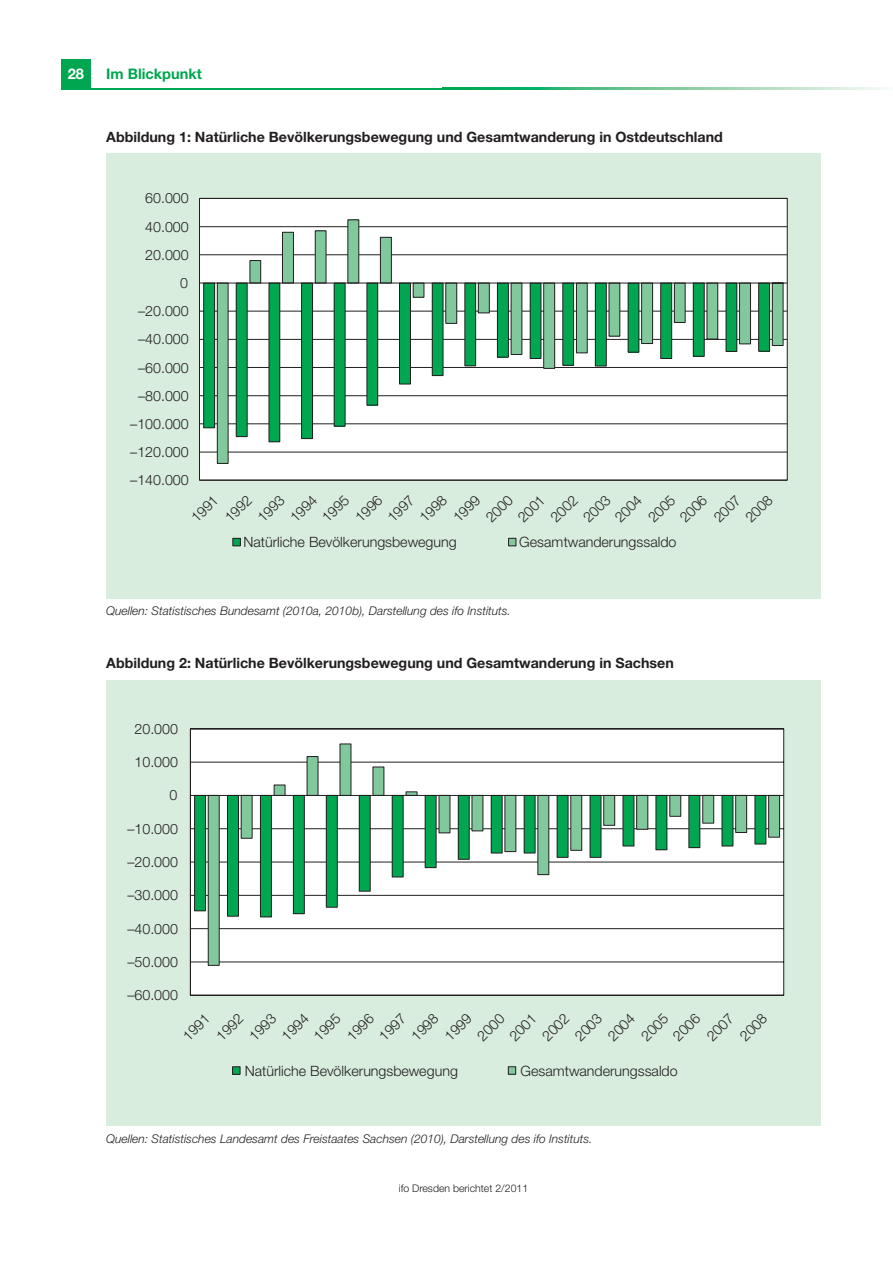
<style>
.page{position:relative;width:893px;height:1263px;background:#fff}
.page>*{position:absolute;margin:0;border:0;box-sizing:border-box;transform-origin:0 0}
.t1{font:700 14.7px "Helvetica Neue";color:#fff}
.t2{font:700 14.55px "Helvetica Neue";color:#00a650}
.t3{font:300 14.25px/22.4px "Helvetica Neue";color:#231f20}
.t4{font:700 14.25px "Helvetica Neue";color:#231f20}
.t5{font:italic 300 12px "Helvetica Neue";color:#231f20}
.t6{font:300 10.5px "Helvetica Neue";color:#231f20}
</style>
<div class="page">
<div style="left:61px;top:60px;width:30px;height:29px;background:#00a650"></div>
<hr style="left:61px;top:88px;width:382px;height:1px;background:#00a650">
<svg style="left:443px;top:88px;width:441px;height:1px"></svg>
<div style="left:106px;top:153px;width:715px;height:445px;background:#d8eddd"></div>
<svg style="left:199px;top:198px;width:589px;height:283px;background:#cbe0d5"></svg>
<div style="left:233px;top:538px;width:7px;height:8px;background:#00a650"></div>
<div style="left:232px;top:538px;width:9px;height:8px;border:1px solid #231f20"></div>
<div style="left:509px;top:538px;width:7px;height:8px;background:#81c99c"></div>
<div style="left:508px;top:538px;width:8px;height:8px;border:1px solid #231f20"></div>
<div style="left:106px;top:681px;width:715px;height:445px;background:#d8eddd"></div>
<svg style="left:190px;top:728px;width:594px;height:268px;background:#d3e4db"></svg>
<div style="left:233px;top:1067px;width:7px;height:7px;background:#00a650"></div>
<div style="left:232px;top:1066px;width:8px;height:9px;border:1px solid #231f20"></div>
<div style="left:508px;top:1067px;width:8px;height:7px;background:#81c99c"></div>
<div style="left:508px;top:1066px;width:8px;height:9px;border:1px solid #231f20"></div>
<p class="t1" style="left:68px;top:68px;width:18px">28</p>
<p class="t2" style="left:106px;top:68px;width:97px">Im Blickpunkt</p>
<p class="t4" style="left:106px;top:132px;width:618px">Abbildung 1: Natürliche Bevölkerungsbewegung und Gesamtwanderung in Ostdeutschland</p>
<p class="t3" style="left:145px;top:189px;width:45px">60.000</p>
<p class="t3" style="left:145px;top:217px;width:45px">40.000</p>
<p class="t3" style="left:145px;top:245px;width:45px">20.000</p>
<p class="t3" style="left:180px;top:273px;width:9px">0</p>
<p class="t3" style="left:138px;top:301px;width:52px">–20.000</p>
<p class="t3" style="left:138px;top:329px;width:52px">–40.000</p>
<p class="t3" style="left:138px;top:358px;width:52px">–60.000</p>
<p class="t3" style="left:138px;top:386px;width:52px">–80.000</p>
<p class="t3" style="left:130px;top:414px;width:60px">–100.000</p>
<p class="t3" style="left:130px;top:442px;width:60px">–120.000</p>
<p class="t3" style="left:130px;top:470px;width:60px">–140.000</p>
<p class="t3" style="left:220px;top:513px;width:33px;rotate:-45deg">1992</p>
<p class="t3" style="left:253px;top:513px;width:33px;rotate:-45deg">1993</p>
<p class="t3" style="left:286px;top:513px;width:33px;rotate:-45deg">1994</p>
<p class="t3" style="left:317px;top:513px;width:33px;rotate:-45deg">1995</p>
<p class="t3" style="left:351px;top:513px;width:33px;rotate:-45deg">1996</p>
<p class="t3" style="left:383px;top:513px;width:33px;rotate:-45deg">1997</p>
<p class="t3" style="left:415px;top:513px;width:33px;rotate:-45deg">1998</p>
<p class="t3" style="left:448px;top:513px;width:33px;rotate:-45deg">1999</p>
<p class="t3" style="left:481px;top:513px;width:33px;rotate:-45deg">2000</p>
<p class="t3" style="left:513px;top:513px;width:33px;rotate:-45deg">2001</p>
<p class="t3" style="left:546px;top:513px;width:33px;rotate:-45deg">2002</p>
<p class="t3" style="left:579px;top:513px;width:33px;rotate:-45deg">2003</p>
<p class="t3" style="left:610px;top:513px;width:33px;rotate:-45deg">2004</p>
<p class="t3" style="left:659px;top:497px;width:33px;text-indent:-22px;rotate:-45deg">2005<br>2006</p>
<p class="t3" style="left:187px;top:513px;width:33px;rotate:-45deg">1991</p>
<p class="t3" style="left:725px;top:497px;width:33px;text-indent:-22px;rotate:-45deg">2007<br>2008</p>
<p class="t3" style="left:244px;top:532px;width:215px">Natürliche Bevölkerungsbewegung</p>
<p class="t3" style="left:519px;top:532px;width:159px">Gesamtwanderungssaldo</p>
<p class="t5" style="left:106px;top:607px;width:406px">Quellen: Statistisches Bundesamt (2010a, 2010b), Darstellung des ifo Instituts.</p>
<p class="t4" style="left:106px;top:658px;width:569px">Abbildung 2: Natürliche Bevölkerungsbewegung und Gesamtwanderung in Sachsen</p>
<p class="t3" style="left:135px;top:719px;width:45px">20.000</p>
<p class="t3" style="left:135px;top:752px;width:45px">10.000</p>
<p class="t3" style="left:170px;top:785px;width:9px">0</p>
<p class="t3" style="left:127px;top:819px;width:52px">–10.000</p>
<p class="t3" style="left:127px;top:852px;width:52px">–20.000</p>
<p class="t3" style="left:127px;top:885px;width:52px">–30.000</p>
<p class="t3" style="left:127px;top:919px;width:52px">–40.000</p>
<p class="t3" style="left:127px;top:952px;width:52px">–50.000</p>
<p class="t3" style="left:127px;top:985px;width:52px">–60.000</p>
<p class="t3" style="left:178px;top:1031px;width:33px;rotate:-45deg">1991</p>
<p class="t3" style="left:505px;top:1031px;width:33px;rotate:-45deg">2001</p>
<p class="t3" style="left:538px;top:1031px;width:33px;rotate:-45deg">2002</p>
<p class="t3" style="left:570px;top:1031px;width:33px;rotate:-45deg">2003</p>
<p class="t3" style="left:603px;top:1031px;width:33px;rotate:-45deg">2004</p>
<p class="t3" style="left:637px;top:1031px;width:33px;rotate:-45deg">2005</p>
<p class="t3" style="left:668px;top:1031px;width:33px;rotate:-45deg">2006</p>
<p class="t3" style="left:718px;top:1014px;width:33px;line-height:23.4px;text-indent:-23px;rotate:-45deg">2007<br>2008</p>
<p class="t3" style="left:212px;top:1031px;width:33px;rotate:-45deg">1992</p>
<p class="t3" style="left:244px;top:1031px;width:33px;rotate:-45deg">1993</p>
<p class="t3" style="left:277px;top:1031px;width:33px;rotate:-45deg">1994</p>
<p class="t3" style="left:309px;top:1031px;width:33px;rotate:-45deg">1995</p>
<p class="t3" style="left:342px;top:1031px;width:33px;rotate:-45deg">1996</p>
<p class="t3" style="left:374px;top:1031px;width:33px;rotate:-45deg">1997</p>
<p class="t3" style="left:407px;top:1031px;width:33px;rotate:-45deg">1998</p>
<p class="t3" style="left:440px;top:1031px;width:33px;rotate:-45deg">1999</p>
<p class="t3" style="left:473px;top:1031px;width:33px;rotate:-45deg">2000</p>
<p class="t3" style="left:245px;top:1061px;width:215px">Natürliche Bevölkerungsbewegung</p>
<p class="t3" style="left:520px;top:1061px;width:159px">Gesamtwanderungssaldo</p>
<p class="t5" style="left:106px;top:1134px;width:488px">Quellen: Statistisches Landesamt des Freistaates Sachsen (2010), Darstellung des ifo Instituts.</p>
<p class="t6" style="left:399px;top:1185px;width:131px">ifo Dresden berichtet 2/2011</p>
</div>
